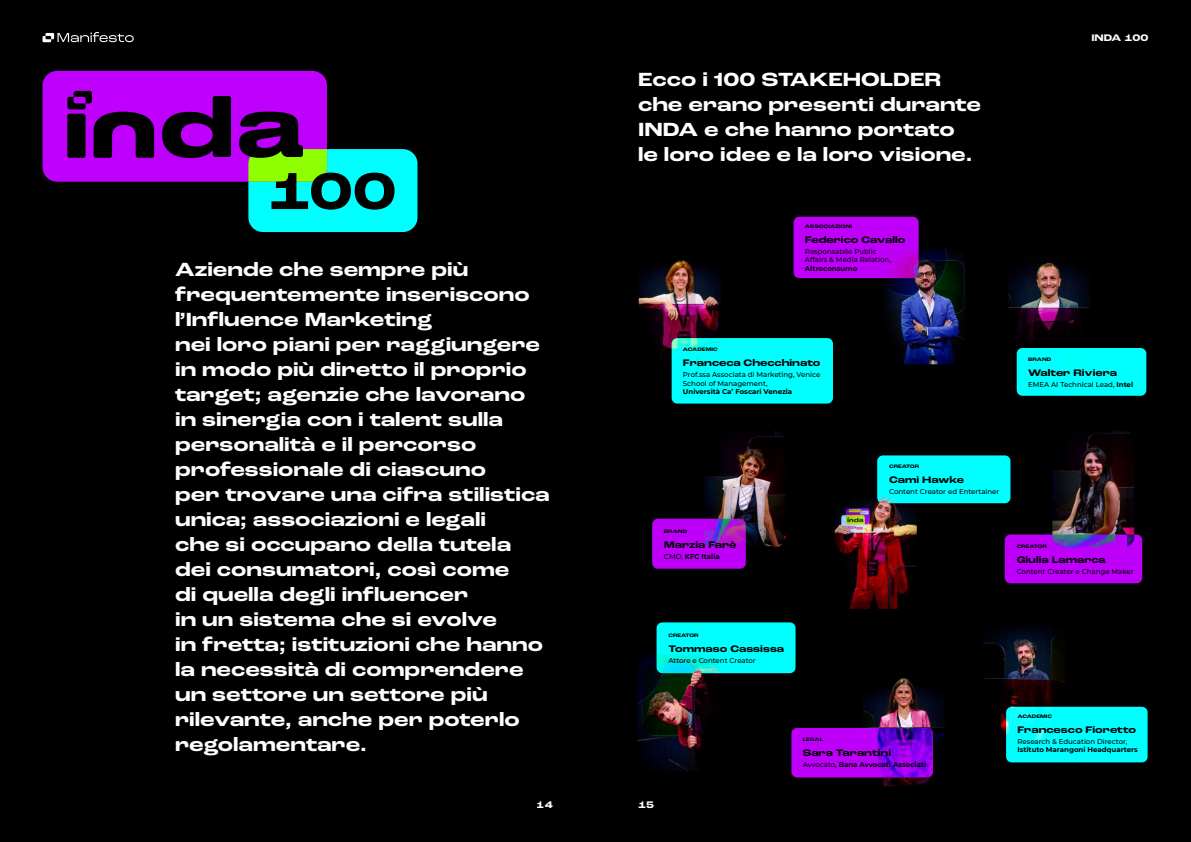
<style>
.page{position:relative;width:1191px;height:842px;background:#000}
.page>*{position:absolute;margin:0;border:0;box-sizing:border-box;transform-origin:0 0}
.t1{font:700 expanded 20px/25px "Roc Grotesk";color:#fff}
.t2{font:700 expanded 10px "Roc Grotesk";color:#000}
.t3{font:700 expanded 10px "Roc Grotesk";color:#fff}
.t4{font:500 7px/8.4px "Montserrat";color:#000}
.t5{font:700 7px "Montserrat";color:#000}
.t6{font:700 expanded 5.2px "Roc Grotesk";color:#000}
.s1{font-weight:500}
.s2{font-weight:700}
</style>
<div class="page">
<div style="left:43px;top:71px;width:284px;height:111px;background:#bf00fc;border-radius:15px"></div>
<svg style="left:67px;top:91px;width:87px;height:67px"></svg>
<svg style="left:162px;top:96px;width:69px;height:62px"></svg>
<svg style="left:239px;top:112px;width:178px;height:120px"></svg>
<img style="left:639px;top:260px;width:82px;height:98px">
<img style="left:704px;top:431px;width:82px;height:116px">
<img style="left:883px;top:247px;width:82px;height:117px">
<img style="left:862px;top:677px;width:82px;height:109px">
<img style="left:834px;top:497px;width:82px;height:112px">
<img style="left:637px;top:654px;width:82px;height:117px">
<img style="left:1008px;top:261px;width:81px;height:87px">
<img style="left:983px;top:627px;width:82px;height:108px">
<img style="left:1052px;top:431px;width:82px;height:103px">
<div style="left:671px;top:338px;width:162px;height:66px;background:#0ff;border-radius:6px"></div>
<svg style="left:652px;top:519px;width:94px;height:50px;fill:#be00fb"></svg>
<div style="left:793px;top:217px;width:125px;height:61px;background:#be00fb;border-radius:6px"></div>
<svg style="left:791px;top:728px;width:142px;height:49px;fill:#be00fb"></svg>
<div style="left:1016px;top:348px;width:130px;height:48px;background:#0ff;border-radius:6px"></div>
<div style="left:1006px;top:707px;width:141px;height:55px;background:#0ff;border-radius:6px"></div>
<div style="left:877px;top:455px;width:133px;height:48px;background:#0ff;border-radius:6px"></div>
<svg style="left:656px;top:622px;width:139px;height:51px;fill:#0ff"></svg>
<div style="left:1004px;top:534px;width:138px;height:49px;background:#be00fb;border-radius:6px"></div>
<svg style="left:43px;top:32px;width:91px;height:10px"></svg>
<p class="t1" style="left:638px;top:68px;width:344px">Ecco i 100 STAKEHOLDER che erano presenti durante<br>INDA e che hanno portato<br>le loro idee e la loro visione.</p>
<p class="t3" style="left:1091px;top:31px;width:59px">INDA 100</p>
<p class="t1" style="left:175px;top:257px;width:376px">Aziende che sempre più frequentemente inseriscono l’Influence Marketing<br>nei loro piani per raggiungere in modo più diretto il proprio target; agenzie che lavorano in sinergia con i talent sulla personalità e il percorso professionale di ciascuno<br>per trovare una cifra stilistica unica; associazioni e legali<br>che si occupano della tutela dei consumatori, così come<br>di quella degli influencer<br>in un sistema che si evolve<br>in fretta; istituzioni che hanno la necessità di comprendere un settore un settore più rilevante, anche per poterlo regolamentare.</p>
<p class="t6" style="left:805px;top:223px;width:49px">ASSOCIAZIONI</p>
<p class="t2" style="left:805px;top:233px;width:102px">Federico Cavallo</p>
<p class="t4" style="left:805px;top:247px;width:87px">Responsabile Public<br>Affairs &amp; Media Relation,</p>
<p class="t5" style="left:805px;top:263px;width:54px">Altroconsumo</p>
<p class="t6" style="left:683px;top:346px;width:36px">ACADEMIC</p>
<p class="t2" style="left:683px;top:357px;width:139px">Franceca Checchinato</p>
<p class="t4" style="left:683px;top:370px;width:139px">Prof.ssa Associata di Marketing, Venice<br>School of Management,</p>
<p class="t5" style="left:683px;top:387px;width:111px">Università Ca’ Foscari Venezia</p>
<p class="t6" style="left:664px;top:528px;width:25px">BRAND</p>
<p class="t2" style="left:664px;top:538px;width:74px">Marzia Farè</p>
<p class="t5" style="left:664px;top:551px;width:57px"><span class="s1">CMO,</span> KFC Italia</p>
<p class="t6" style="left:668px;top:632px;width:32px">CREATOR</p>
<p class="t2" style="left:668px;top:642px;width:117px">Tommaso Cassissa</p>
<p class="t4" style="left:668px;top:656px;width:89px">Attore e Content Creator</p>
<p class="t6" style="left:889px;top:463px;width:32px">CREATOR</p>
<p class="t2" style="left:889px;top:474px;width:76px">Cami Hawke</p>
<p class="t4" style="left:889px;top:487px;width:112px">Content Creator ed Entertainer</p>
<p class="t6" style="left:802px;top:736px;width:22px">LEGAL</p>
<p class="t2" style="left:802px;top:746px;width:90px">Sara Tarantini</p>
<p class="t5" style="left:802px;top:759px;width:125px"><span class="s1">Avvocato,</span> Bana Avvocati Associati</p>
<p class="t3" style="left:537px;top:799px;width:17px">14</p>
<p class="t3" style="left:638px;top:799px;width:17px">15</p>
<p class="t6" style="left:1028px;top:356px;width:25px">BRAND</p>
<p class="t2" style="left:1028px;top:366px;width:90px">Walter Riviera</p>
<p class="t4" style="left:1028px;top:380px;width:107px">EMEA AI Technical Lead, <span class="s2">Intel</span></p>
<p class="t6" style="left:1016px;top:543px;width:32px">CREATOR</p>
<p class="t2" style="left:1016px;top:553px;width:90px">Giulia Lamarca</p>
<p class="t4" style="left:1016px;top:567px;width:119px">Content Creator e Change Maker</p>
<p class="t6" style="left:1017px;top:713px;width:36px">ACADEMIC</p>
<p class="t2" style="left:1017px;top:723px;width:120px">Francesco Fioretto</p>
<p class="t4" style="left:1017px;top:737px;width:112px">Research &amp; Education Director,</p>
<p class="t5" style="left:1017px;top:745px;width:122px">Istituto Marangoni Headquarters</p>
</div>
